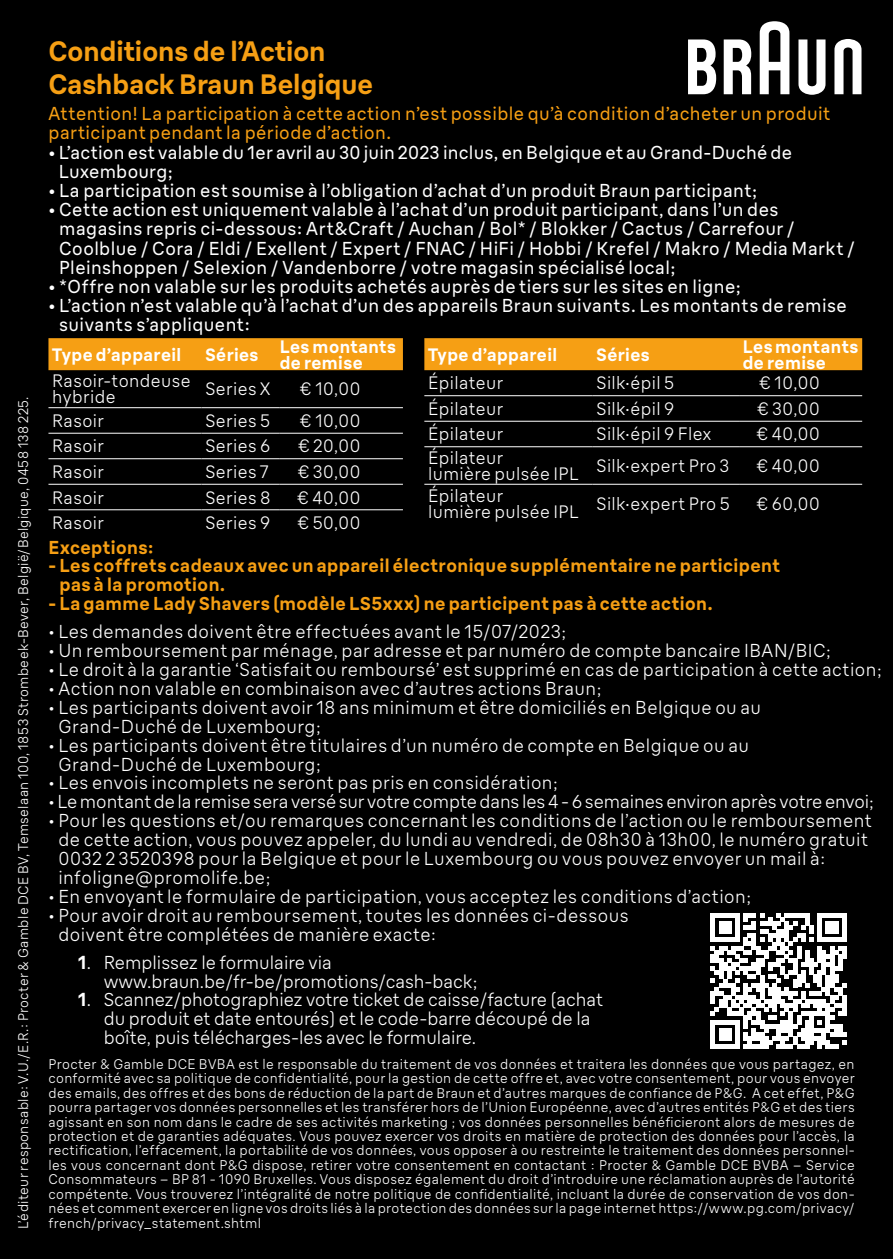
<style>
.page{position:relative;width:893px;height:1259px;background:#000}
.page>*{position:absolute;margin:0;border:0;box-sizing:border-box;transform-origin:0 0}
.t1{font:700 27px "Braun Linear";color:#f69f14}
.t2{font:300 18px/18.9px "Braun Linear";letter-spacing:.025em;color:#fff}
.t3{font:18px/19.2px "Braun Linear";letter-spacing:.025em;color:#fff}
.t4{font:300 18px/18.9px "Braun Linear";color:#fff}
.t5{font:700 18px/18.9px "Braun Linear";letter-spacing:.025em;color:#f69f14}
.t6{font:18px/19.2px "Braun Linear";letter-spacing:.025em;color:#f69f14}
.t7{font:300 18px "Braun Linear";letter-spacing:-.005em;color:#fff}
.t8{font:300 17.4px/15.9px "Braun Linear";letter-spacing:.025em;color:#fff}
.t9{font:700 17.4px/15.9px "Braun Linear";letter-spacing:.025em;color:#fff}
.t10{font:300 13.5px/14.4px "Braun Linear";letter-spacing:.03em;color:#fff;text-align:justify}
.s1{font-weight:700}
</style>
<div class="page">
<svg style="left:688px;top:21px;width:173px;height:74px"></svg>
<div style="left:48px;top:338px;width:355px;height:32px;background:#f69f14"></div>
<hr style="left:48px;top:407px;width:154px;height:1px;background:#fff">
<hr style="left:202px;top:407px;width:78px;height:1px;background:#fff">
<hr style="left:280px;top:407px;width:123px;height:1px;background:#fff">
<hr style="left:48px;top:433px;width:154px;height:1px;background:#fff">
<hr style="left:202px;top:433px;width:78px;height:1px;background:#fff">
<hr style="left:280px;top:433px;width:123px;height:1px;background:#fff">
<hr style="left:48px;top:458px;width:154px;height:1px;background:#fff">
<hr style="left:202px;top:458px;width:78px;height:1px;background:#fff">
<hr style="left:280px;top:458px;width:123px;height:1px;background:#fff">
<hr style="left:48px;top:484px;width:154px;height:1px;background:#fff">
<hr style="left:202px;top:484px;width:78px;height:1px;background:#fff">
<hr style="left:280px;top:484px;width:123px;height:1px;background:#fff">
<hr style="left:48px;top:509px;width:154px;height:1px;background:#fff">
<hr style="left:202px;top:509px;width:78px;height:1px;background:#fff">
<hr style="left:280px;top:509px;width:123px;height:1px;background:#fff">
<div style="left:424px;top:338px;width:438px;height:32px;background:#f69f14"></div>
<hr style="left:424px;top:395px;width:169px;height:1px;background:#fff">
<hr style="left:593px;top:395px;width:146px;height:1px;background:#fff">
<hr style="left:739px;top:395px;width:123px;height:1px;background:#fff">
<hr style="left:424px;top:421px;width:169px;height:1px;background:#fff">
<hr style="left:593px;top:421px;width:146px;height:1px;background:#fff">
<hr style="left:739px;top:421px;width:123px;height:1px;background:#fff">
<hr style="left:424px;top:446px;width:169px;height:1px;background:#fff">
<hr style="left:593px;top:446px;width:146px;height:1px;background:#fff">
<hr style="left:739px;top:446px;width:123px;height:1px;background:#fff">
<hr style="left:424px;top:484px;width:169px;height:1px;background:#fff">
<hr style="left:593px;top:484px;width:146px;height:1px;background:#fff">
<hr style="left:739px;top:484px;width:123px;height:1px;background:#fff">
<svg style="left:711px;top:913px;width:135px;height:135px"></svg>
<p class="t10" style="left:16px;top:1229px;width:834px;rotate:-90deg">L’éditeur responsable: V.U./E.R.: Procter &amp; Gamble DCE BV, Temselaan 100, 1853 Strombeek-Bever, België/Belgique, 0458 138 225.</p>
<p class="t1" style="left:48px;top:34px;width:279px">Conditions de l’Action</p>
<p class="t1" style="left:48px;top:67px;width:326px">Cashback Braun Belgique</p>
<p class="t6" style="left:48px;top:104px;width:783px">Attention! La participation à cette action n’est possible qu’à condition d’acheter un produit participant pendant la période d’action.</p>
<p class="t3" style="left:59px;top:142px;width:735px;text-indent:-10px">• L’action est valable du 1er avril au 30 juin 2023 inclus, en Belgique et au Grand-Duché de<br>Luxembourg;</p>
<p class="t3" style="left:48px;top:181px;width:711px">• La participation est soumise à l’obligation d’achat d’un produit Braun participant;</p>
<p class="t3" style="left:59px;top:200px;width:797px;text-indent:-11px">• Cette action est uniquement valable à l’achat d’un produit participant, dans l’un des magasins repris ci-dessous: Art&amp;Craft / Auchan / Bol* / Blokker / Cactus / Carrefour / Coolblue / Cora / Eldi / Exellent / Expert / FNAC / HiFi / Hobbi / Krefel / Makro / Media Markt / Pleinshoppen / Selexion / Vandenborre / votre magasin spécialisé local;</p>
<p class="t3" style="left:48px;top:277px;width:694px">• *Offre non valable sur les produits achetés auprès de tiers sur les sites en ligne;</p>
<p class="t3" style="left:59px;top:296px;width:789px;text-indent:-11px">• L’action n’est valable qu’à l’achat d’un des appareils Braun suivants. Les montants de remise suivants s’appliquent:</p>
<p class="t9" style="left:52px;top:346px;width:131px">Type d’appareil</p>
<p class="t9" style="left:205px;top:346px;width:55px">Séries</p>
<p class="t9" style="left:280px;top:338px;width:118px">Les montants de remise</p>
<p class="t8" style="left:52px;top:373px;width:140px">Rasoir-tondeuse hybride</p>
<p class="t8" style="left:205px;top:381px;width:66px">Series X</p>
<p class="t8" style="left:299px;top:381px;width:63px">€ 10,00</p>
<p class="t8" style="left:52px;top:412px;width:53px">Rasoir</p>
<p class="t8" style="left:205px;top:412px;width:66px">Series 5</p>
<p class="t8" style="left:299px;top:412px;width:63px">€ 10,00</p>
<p class="t8" style="left:52px;top:438px;width:53px">Rasoir</p>
<p class="t8" style="left:205px;top:438px;width:67px">Series 6</p>
<p class="t8" style="left:298px;top:438px;width:64px">€ 20,00</p>
<p class="t8" style="left:52px;top:463px;width:53px">Rasoir</p>
<p class="t8" style="left:205px;top:463px;width:65px">Series 7</p>
<p class="t8" style="left:297px;top:463px;width:65px">€ 30,00</p>
<p class="t8" style="left:52px;top:489px;width:53px">Rasoir</p>
<p class="t8" style="left:205px;top:489px;width:67px">Series 8</p>
<p class="t8" style="left:296px;top:489px;width:65px">€ 40,00</p>
<p class="t8" style="left:52px;top:514px;width:53px">Rasoir</p>
<p class="t8" style="left:205px;top:514px;width:67px">Series 9</p>
<p class="t8" style="left:297px;top:514px;width:65px">€ 50,00</p>
<p class="t9" style="left:428px;top:346px;width:131px">Type d’appareil</p>
<p class="t9" style="left:597px;top:346px;width:55px">Séries</p>
<p class="t9" style="left:743px;top:338px;width:117px">Les montants de remise</p>
<p class="t8" style="left:428px;top:375px;width:76px">Épilateur</p>
<p class="t8" style="left:597px;top:375px;width:79px">Silk-épil 5</p>
<p class="t8" style="left:758px;top:375px;width:63px">€ 10,00</p>
<p class="t8" style="left:428px;top:400px;width:76px">Épilateur</p>
<p class="t8" style="left:597px;top:400px;width:79px">Silk-épil 9</p>
<p class="t8" style="left:756px;top:400px;width:65px">€ 30,00</p>
<p class="t8" style="left:428px;top:426px;width:76px">Épilateur</p>
<p class="t8" style="left:597px;top:426px;width:116px">Silk-épil 9 Flex</p>
<p class="t8" style="left:756px;top:426px;width:65px">€ 40,00</p>
<p class="t8" style="left:428px;top:449px;width:76px">Épilateur</p>
<p class="t8" style="left:428px;top:465px;width:152px">lumière pulsée IPL</p>
<p class="t8" style="left:597px;top:457px;width:134px">Silk-expert Pro 3</p>
<p class="t8" style="left:756px;top:457px;width:65px">€ 40,00</p>
<p class="t8" style="left:428px;top:487px;width:76px">Épilateur</p>
<p class="t8" style="left:428px;top:503px;width:152px">lumière pulsée IPL</p>
<p class="t8" style="left:597px;top:495px;width:135px">Silk-expert Pro 5</p>
<p class="t8" style="left:756px;top:495px;width:65px">€ 60,00</p>
<p class="t5" style="left:48px;top:537px;width:107px">Exceptions:</p>
<p class="t5" style="left:59px;top:556px;width:722px;text-indent:-11px">- Les coffrets cadeaux avec un appareil électronique supplémentaire ne participent pas à la promotion.</p>
<p class="t5" style="left:48px;top:594px;width:665px">- La gamme Lady Shavers (modèle LS5xxx) ne participent pas à cette action.</p>
<p class="t2" style="left:48px;top:622px;width:520px">• Les demandes doivent être effectuées avant le 15/07/2023;</p>
<p class="t2" style="left:48px;top:641px;width:784px">• Un remboursement par ménage, par adresse et par numéro de compte bancaire IBAN/BIC;</p>
<p class="t2" style="left:48px;top:660px;width:835px">• Le droit à la garantie ‘Satisfait ou remboursé’ est supprimé en cas de participation à cette action;</p>
<p class="t2" style="left:48px;top:678px;width:555px">• Action non valable en combinaison avec d’autres actions Braun;</p>
<p class="t2" style="left:58px;top:697px;width:704px;text-indent:-10px">• Les participants doivent avoir 18 ans minimum et être domiciliés en Belgique ou au<br>Grand-Duché de Luxembourg;</p>
<p class="t2" style="left:58px;top:735px;width:692px;text-indent:-10px">• Les participants doivent être titulaires d’un numéro de compte en Belgique ou au<br>Grand-Duché de Luxembourg;</p>
<p class="t2" style="left:48px;top:773px;width:511px">• Les envois incomplets ne seront pas pris en considération;</p>
<p class="t7" style="left:48px;top:790px;width:827px">• Le montant de la remise sera versé sur votre compte dans les 4 - 6 semaines environ après votre envoi;</p>
<p class="t2" style="left:58px;top:811px;width:815px;text-indent:-10px">• Pour les questions et/ou remarques concernant les conditions de l’action ou le remboursement de cette action, vous pouvez appeler, du lundi au vendredi, de 08h30 à 13h00, le numéro gratuit 0032 2 3520398 pour la Belgique et pour le Luxembourg ou vous pouvez envoyer un mail à: infoligne@promolife.be;</p>
<p class="t2" style="left:48px;top:886px;width:704px">• En envoyant le formulaire de participation, vous acceptez les conditions d’action;</p>
<p class="t2" style="left:58px;top:905px;width:572px;text-indent:-10px">• Pour avoir droit au remboursement, toutes les données ci-dessous doivent être complétées de manière exacte:</p>
<p class="t4" style="left:104px;top:952px;width:375px;text-indent:-26px"><span class="s1">1</span>. Remplissez le formulaire via www.braun.be/fr-be/promotions/cash-back;</p>
<p class="t4" style="left:104px;top:990px;width:501px;text-indent:-26px"><span class="s1">1</span>. Scannez/photographiez votre ticket de caisse/facture (achat du produit et date entourés) et le code-barre découpé de la boîte, puis télécharges-les avec le formulaire.</p>
<p class="t10" style="left:48px;top:1056px;width:808px">Procter &amp; Gamble DCE BVBA est le responsable du traitement de vos données et traitera les données que vous partagez, en conformité avec sa politique de confidentialité, pour la gestion de cette offre et, avec votre consentement, pour vous envoyer des emails, des offres et des bons de réduction de la part de Braun et d’autres marques de confiance de P&amp;G. A cet effet, P&amp;G pourra partager vos données personnelles et les transférer hors de l’Union Européenne, avec d’autres entités P&amp;G et des tiers agissant en son nom dans le cadre de ses activités marketing ; vos données personnelles bénéficieront alors de mesures de protection et de garanties adéquates. Vous pouvez exercer vos droits en matière de protection des données pour l’accès, la rectification, l’effacement, la portabilité de vos données, vous opposer à ou restreinte le traitement des données personnel&shy;les vous concernant dont P&amp;G dispose, retirer votre consentement en contactant : Procter &amp; Gamble DCE BVBA – Service Consommateurs – BP 81 - 1090 Bruxelles. Vous disposez également du droit d’introduire une réclamation auprès de l’autorité compétente. Vous trouverez l’intégralité de notre politique de confidentialité, incluant la durée de conservation de vos don&shy;nées et comment exercer en ligne vos droits liés à la protection des données sur la page internet https://www.pg.com/privacy/ french/privacy_statement.shtml</p>
</div>
